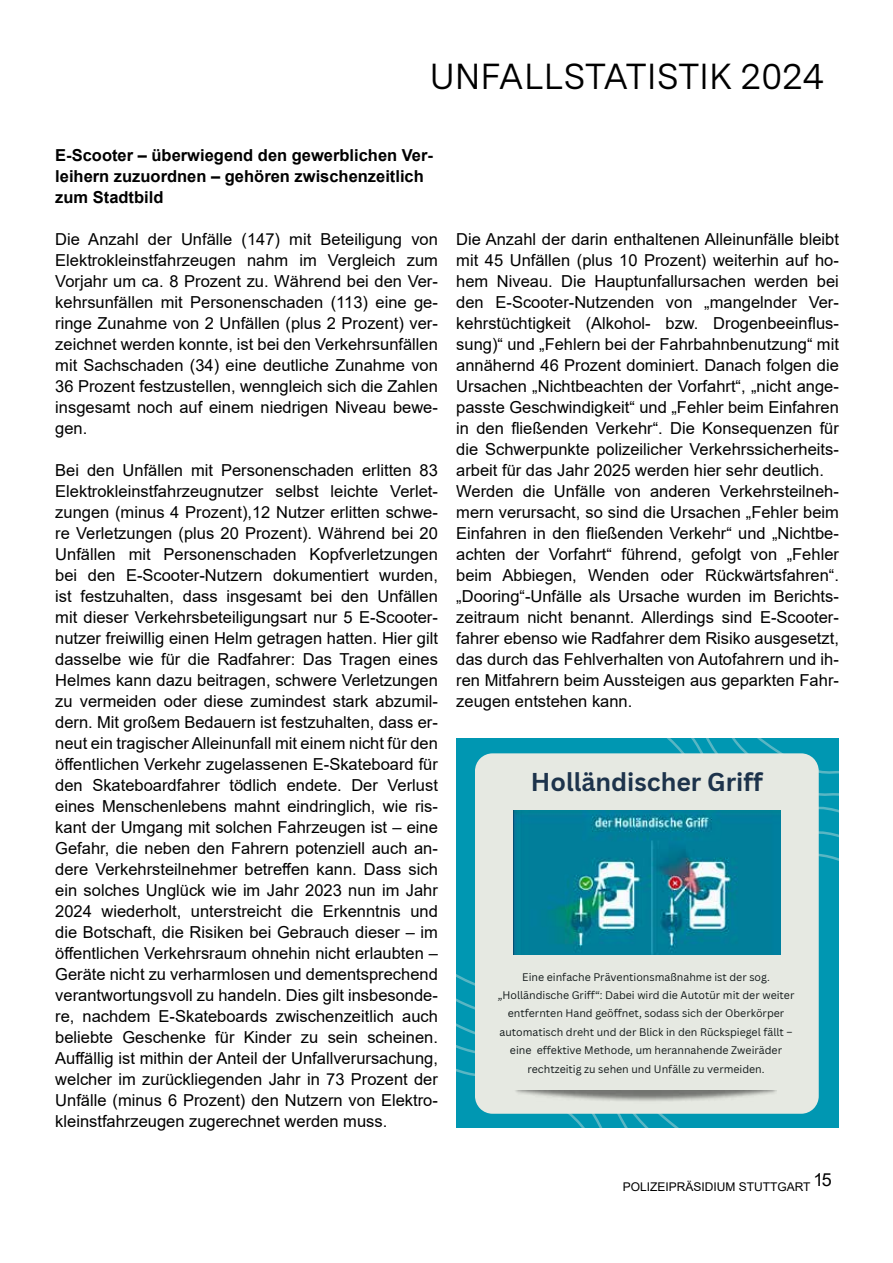
<style>
.page{position:relative;width:893px;height:1263px;background:#fff}
.page>*{position:absolute;margin:0;border:0;box-sizing:border-box;transform-origin:0 0}
.t1{font:36px "Ba Wue Sans";color:#000}
.t2{font:700 25.2px "Canva Sans";color:#1d334b}
.t3{font:16.5px/21px "Arial";color:#000;text-align:justify}
.t4{font:700 16.5px/21px "Arial";color:#000}
.t5{font:12px "Arial";color:#000}
.t6{font:10.65px/18.5px "Canva Sans";color:#111819;text-align:center}
</style>
<div class="page">
<div style="left:456px;top:738px;width:383px;height:390px;background:#0097b2"></div>
<svg style="left:456px;top:974px;width:223px;height:154px"></svg>
<svg style="left:667px;top:738px;width:172px;height:123px"></svg>
<div style="left:475px;top:753px;width:344px;height:361px;background:#e6e9e2"></div>
<img style="left:513px;top:810px;width:267px;height:144px">
<img style="left:512px;top:1090px;width:268px;height:13px">
<h1 class="t1" style="left:430px;top:51px;width:396px">UNFALLSTATISTIK 2024</h1>
<p class="t4" style="left:55px;top:145px;width:379px">E-Scooter – überwiegend den gewerblichen Ver&shy;leihern zuzuordnen – gehören zwischenzeitlich zum Stadtbild</p>
<p class="t3" style="left:55px;top:229px;width:384px">Die Anzahl der Unfälle (147) mit Beteiligung von Elektrokleinstfahrzeugen nahm im Vergleich zum Vorjahr um ca. 8 Prozent zu. Während bei den Ver&shy;kehrsunfällen mit Personenschaden (113) eine ge&shy;ringe Zunahme von 2 Unfällen (plus 2 Prozent) ver&shy;zeichnet werden konnte, ist bei den Verkehrsunfällen mit Sachschaden (34) eine deutliche Zunahme von 36 Prozent festzustellen, wenngleich sich die Zahlen insgesamt noch auf einem niedrigen Niveau bewe&shy;gen.</p>
<p class="t3" style="left:55px;top:460px;width:384px">Bei den Unfällen mit Personenschaden erlitten 83<br>Elektrokleinstfahrzeugnutzer selbst leichte Verlet&shy;zungen (minus 4 Prozent),12 Nutzer erlitten schwe&shy;re Verletzungen (plus 20 Prozent). Während bei 20<br>Unfällen mit Personenschaden Kopfverletzungen bei den E-Scooter-Nutzern dokumentiert wurden, ist festzuhalten, dass insgesamt bei den Unfällen mit dieser Verkehrsbeteiligungsart nur 5 E-Scooter&shy;nutzer freiwillig einen Helm getragen hatten. Hier gilt dasselbe wie für die Radfahrer: Das Tragen eines Helmes kann dazu beitragen, schwere Verletzungen zu vermeiden oder diese zumindest stark abzumil&shy;dern. Mit großem Bedauern ist festzuhalten, dass er&shy;neut ein tragischer Alleinunfall mit einem nicht für den öffentlichen Verkehr zugelassenen E-Skateboard für den Skateboardfahrer tödlich endete. Der Verlust eines Menschenlebens mahnt eindringlich, wie ris&shy;kant der Umgang mit solchen Fahrzeugen ist – eine Gefahr, die neben den Fahrern potenziell auch an&shy;dere Verkehrsteilnehmer betreffen kann. Dass sich ein solches Unglück wie im Jahr 2023 nun im Jahr 2024 wiederholt, unterstreicht die Erkenntnis und die Botschaft, die Risiken bei Gebrauch dieser – im öffentlichen Verkehrsraum ohnehin nicht erlaubten – Geräte nicht zu verharmlosen und dementsprechend verantwortungsvoll zu handeln. Dies gilt insbesonde&shy;re, nachdem E-Skateboards zwischenzeitlich auch beliebte Geschenke für Kinder zu sein scheinen.<br>Auffällig ist mithin der Anteil der Unfallverursachung, welcher im zurückliegenden Jahr in 73 Prozent der Unfälle (minus 6 Prozent) den Nutzern von Elektro&shy;kleinstfahrzeugen zugerechnet werden muss.</p>
<p class="t3" style="left:456px;top:229px;width:384px;text-align:left">Die Anzahl der darin enthaltenen Alleinunfälle bleibt mit 45 Unfällen (plus 10 Prozent) weiterhin auf ho&shy;hem Niveau. Die Hauptunfallursachen werden bei den E-Scooter-Nutzenden von „mangelnder Ver&shy;kehrstüchtigkeit (Alkohol- bzw. Drogenbeeinflus&shy;sung)“ und „Fehlern bei der Fahrbahnbenutzung“ mit annähernd 46 Prozent dominiert. Danach folgen die Ursachen „Nichtbeachten der Vorfahrt“, „nicht ange&shy;passte Geschwindigkeit“ und „Fehler beim Einfahren in den fließenden Verkehr“. Die Konsequenzen für die Schwerpunkte polizeilicher Verkehrssicherheits&shy;arbeit für das Jahr 2025 werden hier sehr deutlich.<br>Werden die Unfälle von anderen Verkehrsteilneh&shy;mern verursacht, so sind die Ursachen „Fehler beim Einfahren in den fließenden Verkehr“ und „Nichtbe&shy;achten der Vorfahrt“ führend, gefolgt von „Fehler beim Abbiegen, Wenden oder Rückwärtsfahren“. „Dooring“-Unfälle als Ursache wurden im Berichts&shy;zeitraum nicht benannt. Allerdings sind E-Scooter&shy;fahrer ebenso wie Radfahrer dem Risiko ausgesetzt, das durch das Fehlverhalten von Autofahrern und ih&shy;ren Mitfahrern beim Aussteigen aus geparkten Fahr&shy;zeugen entstehen kann.</p>
<h2 class="t2" style="left:531px;top:767px;width:233px">Holländischer Griff</h2>
<p class="t6" style="left:498px;top:967px;width:298px">Eine einfache Präventionsmaßnahme ist der sog. „Holländische Griff“: Dabei wird die Autotür mit der weiter entfernten Hand geöffnet, sodass sich der Oberkörper automatisch dreht und der Blick in den Rückspiegel fällt – eine effektive Methode, um herannahende Zweiräder rechtzeitig zu sehen und Unfälle zu vermeiden.</p>
<p class="t5" style="left:623px;top:1178px;width:211px">POLIZEIPRÄSIDIUM STUTTGART <sup>15</sup></p>
</div>
